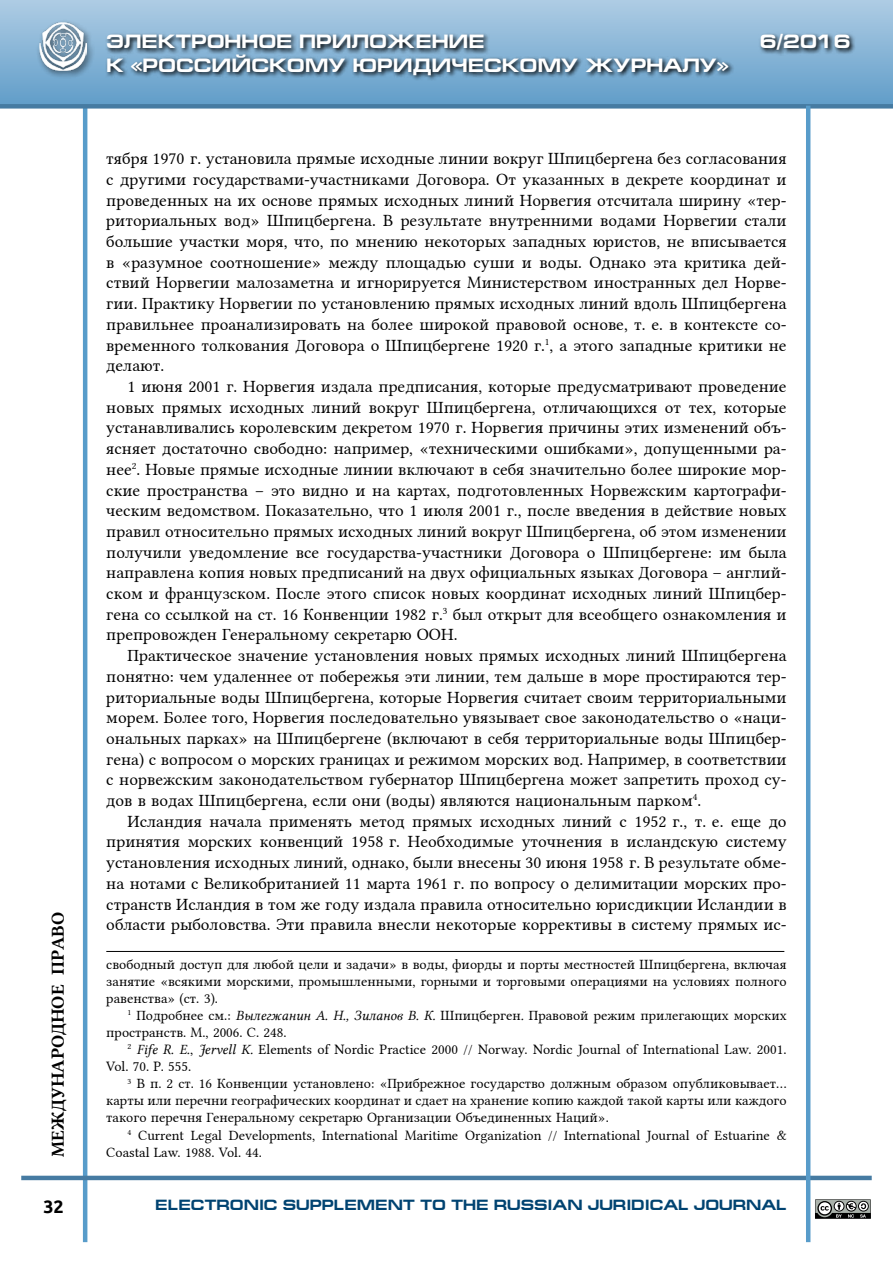
<style>
.page{position:relative;width:893px;height:1263px;background:#fff}
.page>*{position:absolute;margin:0;border:0;box-sizing:border-box;transform-origin:0 0}
.t1{font:700 19.5px "Europe Ext";color:#fff}
.t2{font:18px "Lin Libertine B";color:#000}
.t3{font:700 18px "Ubuntu";color:#000}
.t4{font:17.25px/20.7px "Lin Libertine";color:#000;text-align:justify}
.t5{font:700 15px "Europe Ext";color:#004371}
.t6{font:14.25px/17.1px "Lin Libertine";color:#000}
.s1{font-family:"Lin Libertine I"}
</style>
<div class="page">
<div style="left:0;top:0;width:893px;height:106px;background:linear-gradient(to bottom,#aecce4,#619dc9)"></div>
<hr style="left:83px;top:106px;width:4px;height:1136px;background:#589cca">
<hr style="left:21px;top:1176px;width:851px;height:4px;background:#467ba2">
<div style="left:0;top:104px;width:893px;height:5px;background:#467ba2"></div>
<div style="left:35px;top:19px;width:60px;height:60px;background:#000;opacity:.63"></div>
<img style="left:39px;top:23px;width:48px;height:47px">
<svg style="left:105px;top:31px;width:751px;height:50px;background:#6b90ab"></svg>
<hr style="left:806px;top:106px;width:4px;height:1136px;background:#589cca">
<svg style="left:815px;top:1199px;width:56px;height:20px"></svg>
<hr style="left:106px;top:951px;width:678px;height:1px;background:#000">
<p class="t2" style="left:46px;top:1157px;width:246px;rotate:-90deg">международное право</p>
<p class="t3" style="left:43px;top:1196px;width:22px">32</p>
<p class="t1" style="left:106px;top:31px;width:380px">ЭЛЕКТРОННОЕ ПРИЛОЖЕНИЕ</p>
<p class="t1" style="left:760px;top:31px;width:92px">6/2016</p>
<p class="t1" style="left:106px;top:54px;width:624px">К «РОССИЙСКОМУ ЮРИДИЧЕСКОМУ ЖУРНАЛУ»</p>
<p class="t4" style="left:106px;top:146px;width:682px">тября 1970 г. установила прямые исходные линии вокруг Шпицбергена без согласования с другими государствами-участниками Договора. От указанных в декрете координат и проведенных на их основе прямых исходных линий Норвегия отсчитала ширину «тер&shy;риториальных вод» Шпицбергена. В результате внутренними водами Норвегии стали большие участки моря, что, по мнению некоторых западных юристов, не вписывается в «разумное соотношение» между площадью суши и воды. Однако эта критика дей&shy;ствий Норвегии малозаметна и игнорируется Министерством иностранных дел Норве&shy;гии. Практику Норвегии по установлению прямых исходных линий вдоль Шпицбергена правильнее проанализировать на более широкой правовой основе, т. е. в контексте со&shy;временного толкования Договора о Шпицбергене 1920 г.<sup>1</sup>, а этого западные критики не делают.</p>
<p class="t4" style="left:106px;top:374px;width:682px;text-indent:21px">1 июня 2001 г. Норвегия издала предписания, которые предусматривают проведение новых прямых исходных линий вокруг Шпицбергена, отличающихся от тех, которые устанавливались королевским декретом 1970 г. Норвегия причины этих изменений объ&shy;ясняет достаточно свободно: например, «техническими ошибками», допущенными ра&shy;нее<sup>2</sup>. Новые прямые исходные линии включают в себя значительно более широкие мор&shy;ские пространства − это видно и на картах, подготовленных Норвежским картографи&shy;ческим ведомством. Показательно, что 1 июля 2001 г., после введения в действие новых правил относительно прямых исходных линий вокруг Шпицбергена, об этом изменении получили уведомление все государства-участники Договора о Шпицбергене: им была направлена копия новых предписаний на двух официальных языках Договора – англий&shy;ском и французском. После этого список новых координат исходных линий Шпицбер&shy;гена со ссылкой на ст. 16 Конвенции 1982 г.<sup>3</sup> был открыт для всеобщего ознакомления и препровожден Генеральному секретарю ООН.</p>
<p class="t4" style="left:106px;top:643px;width:682px;text-indent:21px">Практическое значение установления новых прямых исходных линий Шпицбергена понятно: чем удаленнее от побережья эти линии, тем дальше в море простираются тер&shy;риториальные воды Шпицбергена, которые Норвегия считает своим территориальными морем. Более того, Норвегия последовательно увязывает свое законодательство о «наци&shy;ональных парках» на Шпицбергене (включают в себя территориальные воды Шпицбер&shy;гена) с вопросом о морских границах и режимом морских вод. Например, в соответствии с норвежским законодательством губернатор Шпицбергена может запретить проход су&shy;дов в водах Шпицбергена, если они (воды) являются национальным парком<sup>4</sup>.</p>
<p class="t4" style="left:106px;top:809px;width:682px;text-indent:21px">Исландия начала применять метод прямых исходных линий с 1952 г., т. е. еще до принятия морских конвенций 1958 г. Необходимые уточнения в исландскую систему установления исходных линий, однако, были внесены 30 июня 1958 г. В результате обме&shy;на нотами с Великобританией 11 марта 1961 г. по вопросу о делимитации морских про&shy;странств Исландия в том же году издала правила относительно юрисдикции Исландии в области рыболовства. Эти правила внесли некоторые коррективы в систему прямых ис-</p>
<p class="t6" style="left:106px;top:954px;width:682px;text-align:justify">свободный доступ для любой цели и задачи» в воды, фиорды и порты местностей Шпицбергена, включая занятие «всякими морскими, промышленными, горными и торговыми операциями на условиях полного равенства» (ст. 3).</p>
<p class="t6" style="left:106px;top:1005px;width:682px;text-indent:21px"><sup>1</sup> Подробнее см.: <span class="s1">Вылегжанин А. Н., Зиланов В. К.</span> Шпицберген<span class="s1">.</span> Правовой режим прилегающих морских пространств. М., 2006. С. 248.</p>
<p class="t6" style="left:106px;top:1039px;width:682px;text-indent:21px"><sup>2</sup> <span class="s1">Fife R. E.</span>, <span class="s1">Jervell K.</span> Elements of Nordic Practice 2000 // Norway. Nordic Journal of International Law. 2001.<br>Vol. 70. P. 555.</p>
<p class="t6" style="left:106px;top:1073px;width:682px;text-align:justify;text-indent:21px"><sup>3</sup> В п. 2 ст. 16 Конвенции установлено: «Прибрежное государство должным образом опубликовывает… карты или перечни географических координат и сдает на хранение копию каждой такой карты или каждого такого перечня Генеральному секретарю Организации Объединенных Наций».</p>
<p class="t6" style="left:106px;top:1125px;width:682px;text-indent:21px"><sup>4</sup> Current Legal Developments, International Maritime Organization // International Journal of Estuarine &amp;<br>Coastal Law. 1988. Vol. 44.</p>
<p class="t5" style="left:155px;top:1196px;width:633px">ELECTRONIC SUPPLEMENT TO THE RUSSIAN JURIDICAL JOURNAL</p>
</div>
